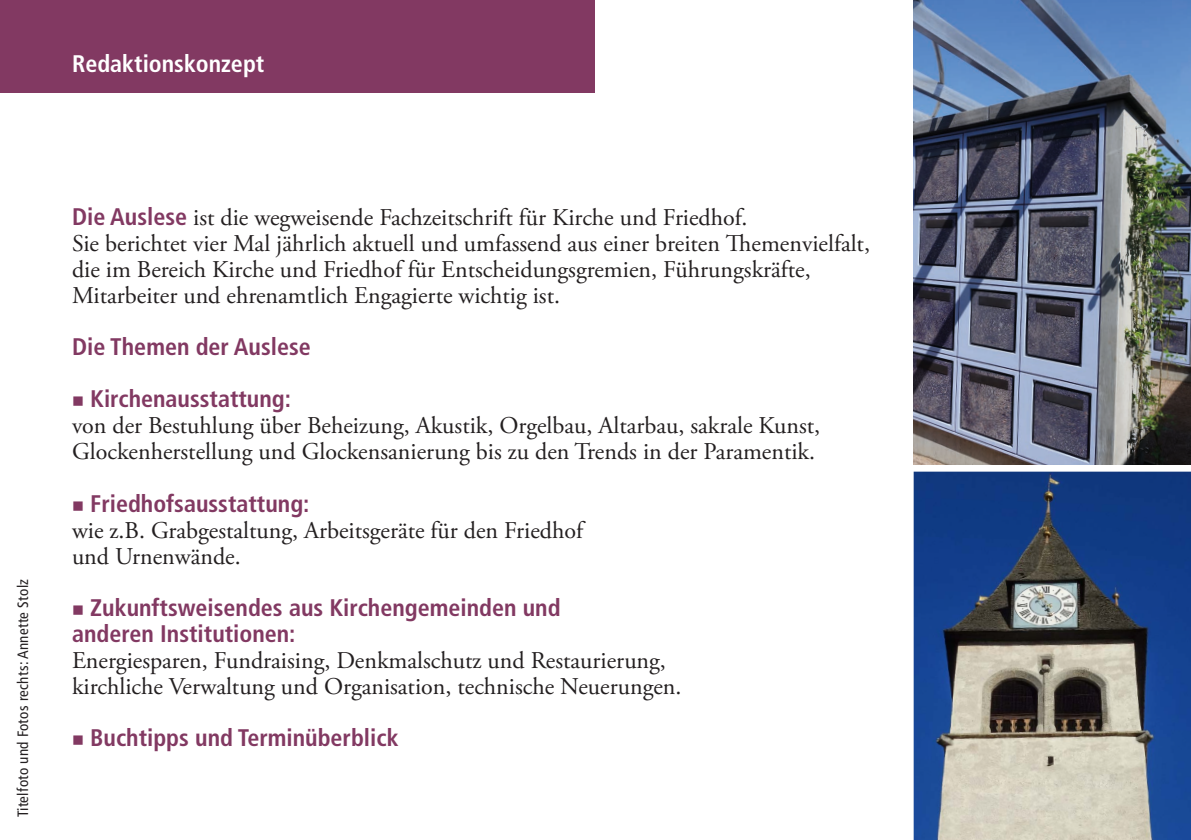
<style>
.page{position:relative;width:1191px;height:840px;background:#fff}
.page>*{position:absolute;margin:0;border:0;box-sizing:border-box;transform-origin:0 0}
.t1{font:24px/26px "Adobe Garamond Pro";color:#231f20}
.t2{font:700 condensed 24px/26px "Frutiger";color:#823962}
.t3{font:700 condensed 24px "Frutiger";color:#fff}
.t4{font:condensed 15px "Frutiger";letter-spacing:.02em;color:#231f20}
.s1{font-family:"Frutiger";font-weight:700;font-stretch:condensed;color:#823962}
</style>
<div class="page">
<div style="left:0;top:0;width:594px;height:93px;background:#823962"></div>
<img style="left:913px;top:471px;width:278px;height:368px">
<img style="left:913px;top:0;width:278px;height:464px">
<p class="t3" style="left:72px;top:49px;width:194px">Redaktionskonzept</p>
<p class="t4" style="left:14px;top:816px;width:240px;rotate:-90deg">Titelfoto und Fotos rechts: Annette Stolz</p>
<p class="t1" style="left:72px;top:205px;width:799px"><span class="s1">Die Auslese</span> ist die wegweisende Fachzeitschrift für Kirche und Friedhof.<br>Sie berichtet vier Mal jährlich aktuell und umfassend aus einer breiten Themenvielfalt, die im Bereich Kirche und Friedhof für Entscheidungsgremien, Führungskräfte, Mitarbeiter und ehrenamtlich Engagierte wichtig ist.</p>
<p class="t2" style="left:72px;top:334px;width:240px">Die Themen der Auslese</p>
<p class="t2" style="left:72px;top:386px;width:220px">■ Kirchenausstattung:</p>
<p class="t1" style="left:72px;top:413px;width:749px">von der Bestuhlung über Beheizung, Akustik, Orgelbau, Altarbau, sakrale Kunst,<br>Glockenherstellung und Glockensanierung bis zu den Trends in der Paramentik.</p>
<p class="t2" style="left:72px;top:490px;width:239px">■ Friedhofsausstattung:</p>
<p class="t1" style="left:72px;top:517px;width:512px">wie z.B. Grabgestaltung, Arbeitsgeräte für den Friedhof und Urnenwände.</p>
<p class="t2" style="left:72px;top:594px;width:490px">■ Zukunftsweisendes aus Kirchengemeinden und anderen Institutionen:</p>
<p class="t1" style="left:72px;top:647px;width:611px">Energiesparen, Fundraising, Denkmalschutz und Restaurierung, kirchliche Verwaltung und Organisation, technische Neuerungen.</p>
<p class="t2" style="left:72px;top:724px;width:328px">■ Buchtipps und Terminüberblick</p>
</div>
